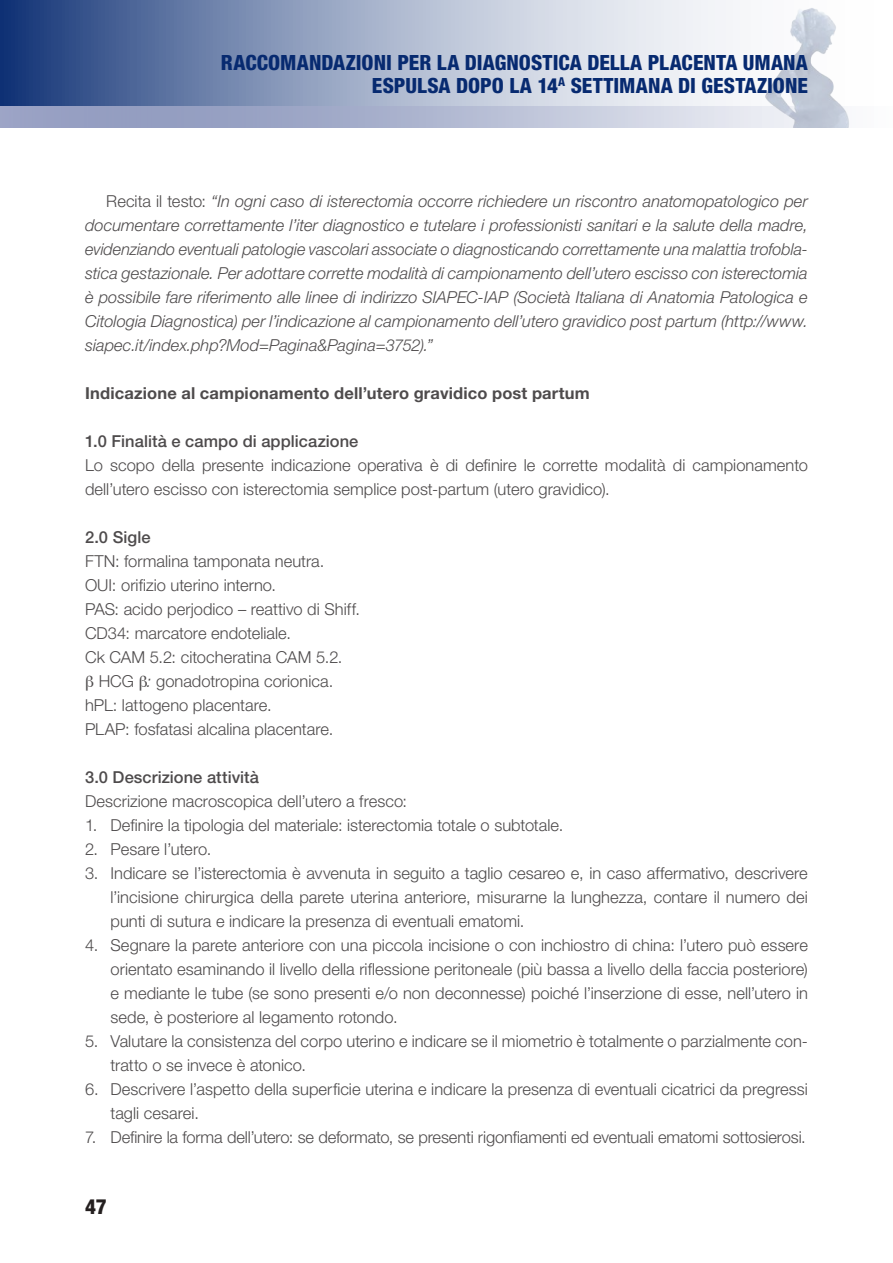
<style>
.page{position:relative;width:893px;height:1263px;background:#fff}
.page>*{position:absolute;margin:0;border:0;box-sizing:border-box;transform-origin:0 0}
.t1{font:800 condensed 21px/22.5px "Helvetica Neue LT Std";color:#072a70;text-align:right}
.t2{font:800 condensed 21px "Helvetica Neue LT Std";color:#241f1f}
.t3{font:300 16.5px/24px "Helvetica Neue LT Std";color:#4e4b4c}
.t4{font:italic 300 16.5px/24px "Helvetica Neue LT Std";color:#4e4b4c;text-align:justify}
.t5{font:500 16.5px "Helvetica Neue LT Std";letter-spacing:.005em;color:#4e4b4c}
.t6{font:700 16.5px "Helvetica Neue LT Std";letter-spacing:.01em;color:#4e4b4c}
.s1{font-style:normal}
.s2{font-style:italic}
</style>
<div class="page">
<svg style="left:0;top:0;width:733px;height:106px;background:#99a7c4"></svg>
<svg style="left:0;top:106px;width:758px;height:22px;background:#b0b7d1"></svg>
<img style="left:758px;top:8px;width:91px;height:120px">
<p class="t1" style="left:221px;top:51px;width:588px">RACCOMANDAZIONI PER LA DIAGNOSTICA DELLA PLACENTA UMANA<br>ESPULSA DOPO LA 14<sup>A</sup> SETTIMANA DI GESTAZIONE</p>
<p class="t4" style="left:85px;top:189px;width:724px;text-indent:21px"><span class="s1">Recita il testo:</span> “In ogni caso di isterectomia occorre richiedere un riscontro anatomopatologico per documentare correttamente l’iter diagnostico e tutelare i professionisti sanitari e la salute della madre, evidenziando eventuali patologie vascolari associate o diagnosticando correttamente una malattia trofobla&shy;stica gestazionale. Per adottare corrette modalità di campionamento dell’utero escisso con isterectomia è possibile fare riferimento alle linee di indirizzo SIAPEC-IAP (Società Italiana di Anatomia Patologica e Citologia Diagnostica) per l’indicazione al campionamento dell’utero gravidico post partum (http://www. siapec.it/index.php?Mod=Pagina&amp;Pagina=3752).”</p>
<p class="t6" style="left:85px;top:383px;width:506px">Indicazione al campionamento dell’utero gravidico post partum</p>
<p class="t5" style="left:85px;top:431px;width:275px">1.0 Finalità e campo di applicazione</p>
<p class="t3" style="left:85px;top:453px;width:724px">Lo scopo della presente indicazione operativa è di definire le corrette modalità di campionamento dell’utero escisso con isterectomia semplice post-partum (utero gravidico).</p>
<p class="t5" style="left:85px;top:527px;width:67px">2.0 Sigle</p>
<p class="t3" style="left:85px;top:549px;width:241px">FTN: formalina tamponata neutra.</p>
<p class="t3" style="left:85px;top:573px;width:193px">OUI: orifizio uterino interno.</p>
<p class="t3" style="left:85px;top:597px;width:276px">PAS: acido perjodico – reattivo di Shiff.</p>
<p class="t3" style="left:85px;top:621px;width:208px">CD34: marcatore endoteliale.</p>
<p class="t3" style="left:85px;top:645px;width:259px">Ck CAM 5.2: citocheratina CAM 5.2.</p>
<p class="t3" style="left:99px;top:669px;width:236px">HCG <span class="s2">:</span> gonadotropina corionica.</p>
<p class="t3" style="left:85px;top:693px;width:188px">hPL: lattogeno placentare.</p>
<p class="t3" style="left:85px;top:717px;width:250px">PLAP: fosfatasi alcalina placentare.</p>
<p class="t5" style="left:85px;top:767px;width:176px">3.0 Descrizione attività</p>
<p class="t3" style="left:85px;top:789px;width:324px">Descrizione macroscopica dell’utero a fresco:</p>
<p class="t3" style="left:85px;top:813px;width:480px">1. Definire la tipologia del materiale: isterectomia totale o subtotale.</p>
<p class="t3" style="left:85px;top:837px;width:128px">2. Pesare l’utero.</p>
<p class="t3" style="left:111px;top:861px;width:699px;text-align:justify;text-indent:-26px">3. Indicare se l’isterectomia è avvenuta in seguito a taglio cesareo e, in caso affermativo, descrivere l’incisione chirurgica della parete uterina anteriore, misurarne la lunghezza, contare il numero dei punti di sutura e indicare la presenza di eventuali ematomi.</p>
<p class="t3" style="left:111px;top:933px;width:699px;text-align:justify;text-indent:-26px">4. Segnare la parete anteriore con una piccola incisione o con inchiostro di china: l’utero può essere orientato esaminando il livello della riflessione peritoneale (più bassa a livello della faccia posteriore) e mediante le tube (se sono presenti e/o non deconnesse) poiché l’inserzione di esse, nell’utero in sede, è posteriore al legamento rotondo.</p>
<p class="t3" style="left:111px;top:1029px;width:699px;text-indent:-26px">5. Valutare la consistenza del corpo uterino e indicare se il miometrio è totalmente o parzialmente con&shy;tratto o se invece è atonico.</p>
<p class="t3" style="left:111px;top:1077px;width:699px;text-indent:-26px">6. Descrivere l’aspetto della superficie uterina e indicare la presenza di eventuali cicatrici da pregressi tagli cesarei.</p>
<p class="t3" style="left:85px;top:1125px;width:722px">7. Definire la forma dell’utero: se deformato, se presenti rigonfiamenti ed eventuali ematomi sottosierosi.</p>
<p class="t2" style="left:85px;top:1194px;width:23px">47</p>
</div>
